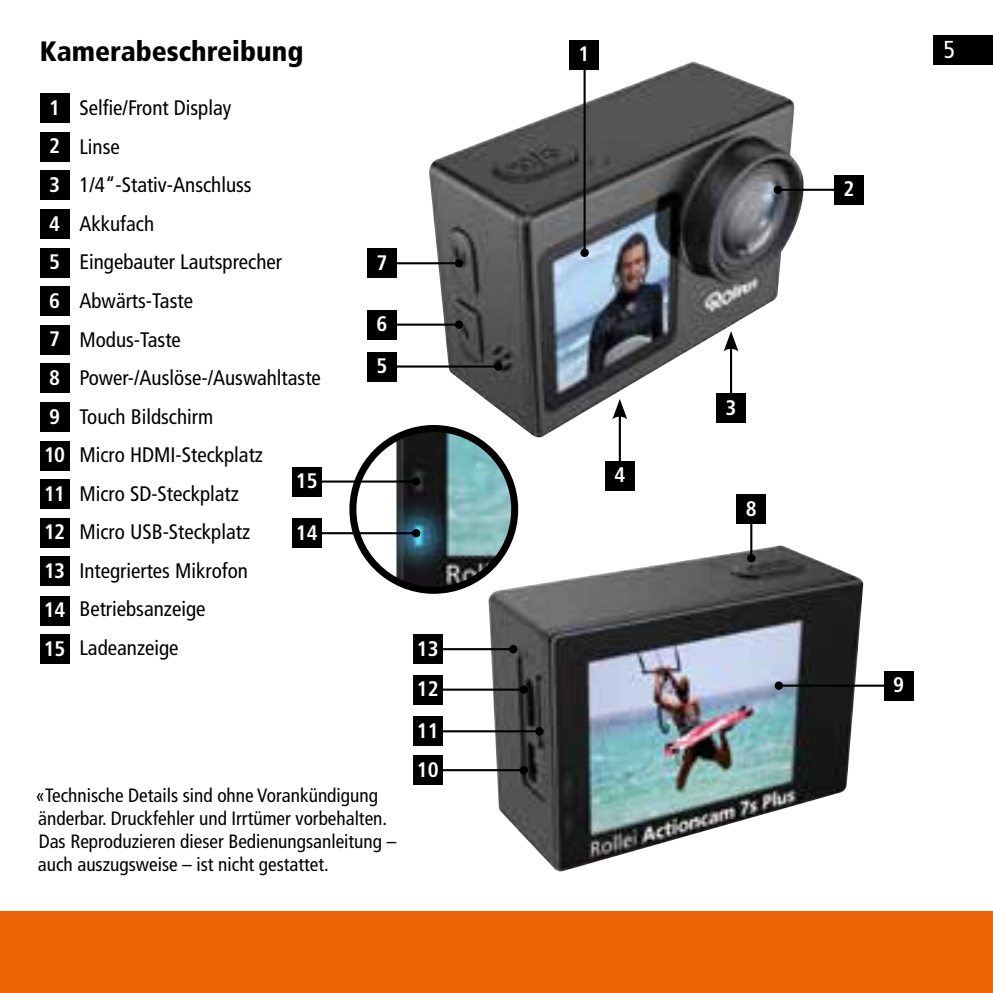
<style>
.page{position:relative;width:993px;height:993px;background:#fff}
.page>*{position:absolute;margin:0;border:0;box-sizing:border-box;transform-origin:0 0}
.t1{font:900 condensed 28px "Frutiger LT";color:#000}
.t2{font:condensed 24.5px "Frutiger LT";color:#fff}
.t3{font:condensed 21px/38.5px "Frutiger LT";color:#000}
.t4{font:700 condensed 21px/38.5px "Frutiger LT";color:#fff}
.t5{font:condensed 19.25px/23.1px "Frutiger LT";color:#000}
</style>
<div class="page">
<div style="left:0;top:910px;width:992px;height:82px;background:#ec6608"></div>
<div style="left:933px;top:35px;width:59px;height:29px;background:#000"></div>
<div style="left:40px;top:93px;width:29px;height:30px;background:#000"></div>
<div style="left:40px;top:132px;width:29px;height:30px;background:#000"></div>
<div style="left:40px;top:170px;width:29px;height:30px;background:#000"></div>
<div style="left:40px;top:209px;width:29px;height:30px;background:#000"></div>
<div style="left:40px;top:247px;width:29px;height:30px;background:#000"></div>
<div style="left:40px;top:286px;width:29px;height:30px;background:#000"></div>
<div style="left:40px;top:325px;width:29px;height:29px;background:#000"></div>
<div style="left:40px;top:363px;width:29px;height:30px;background:#000"></div>
<div style="left:40px;top:402px;width:29px;height:29px;background:#000"></div>
<div style="left:40px;top:440px;width:29px;height:30px;background:#000"></div>
<div style="left:40px;top:479px;width:29px;height:30px;background:#000"></div>
<div style="left:40px;top:595px;width:29px;height:30px;background:#000"></div>
<div style="left:40px;top:517px;width:29px;height:30px;background:#000"></div>
<div style="left:40px;top:634px;width:29px;height:30px;background:#000"></div>
<div style="left:40px;top:556px;width:29px;height:30px;background:#000"></div>
<img style="left:488px;top:545px;width:374px;height:326px">
<hr style="left:438px;top:688px;width:85px;height:2px;background:#000">
<div style="left:519px;top:685px;width:9px;height:8px;background:#000;border-radius:50%"></div>
<hr style="left:438px;top:648px;width:75px;height:2px;background:#000">
<div style="left:509px;top:644px;width:8px;height:9px;background:#000;border-radius:50%"></div>
<hr style="left:438px;top:768px;width:85px;height:3px;background:#000">
<div style="left:519px;top:765px;width:9px;height:9px;background:#000;border-radius:50%"></div>
<hr style="left:438px;top:730px;width:101px;height:2px;background:#000">
<div style="left:535px;top:726px;width:8px;height:9px;background:#000;border-radius:50%"></div>
<div style="left:413px;top:674px;width:29px;height:30px;background:#000"></div>
<div style="left:413px;top:634px;width:29px;height:29px;background:#000"></div>
<div style="left:413px;top:755px;width:29px;height:29px;background:#000"></div>
<div style="left:413px;top:716px;width:29px;height:30px;background:#000"></div>
<hr style="left:750px;top:502px;width:2px;height:56px;background:#000">
<div style="left:746px;top:554px;width:9px;height:8px;background:#000;border-radius:50%"></div>
<div style="left:736px;top:494px;width:30px;height:30px;background:#000"></div>
<hr style="left:778px;top:684px;width:111px;height:2px;background:#000">
<div style="left:774px;top:681px;width:8px;height:8px;background:#000;border-radius:50%"></div>
<div style="left:883px;top:670px;width:30px;height:30px;background:#000"></div>
<img style="left:429px;top:62px;width:374px;height:375px">
<hr style="left:392px;top:262px;width:67px;height:2px;background:#000">
<div style="left:454px;top:259px;width:9px;height:8px;background:#000;border-radius:50%"></div>
<hr style="left:392px;top:323px;width:67px;height:2px;background:#000">
<div style="left:454px;top:320px;width:9px;height:9px;background:#000;border-radius:50%"></div>
<hr style="left:392px;top:365px;width:106px;height:2px;background:#000">
<div style="left:494px;top:362px;width:8px;height:8px;background:#000;border-radius:50%"></div>
<div style="left:367px;top:248px;width:30px;height:30px;background:#000"></div>
<div style="left:367px;top:309px;width:30px;height:30px;background:#000"></div>
<div style="left:367px;top:351px;width:30px;height:30px;background:#000"></div>
<hr style="left:583px;top:54px;width:2px;height:199px;background:#000">
<div style="left:580px;top:248px;width:8px;height:9px;background:#000;border-radius:50%"></div>
<div style="left:568px;top:40px;width:30px;height:29px;background:#000"></div>
<hr style="left:777px;top:189px;width:62px;height:2px;background:#000">
<div style="left:773px;top:185px;width:8px;height:9px;background:#000;border-radius:50%"></div>
<div style="left:833px;top:175px;width:30px;height:30px;background:#000"></div>
<hr style="left:729px;top:336px;width:2px;height:66px;background:#000">
<div style="left:716px;top:393px;width:29px;height:30px;background:#000"></div>
<svg style="left:723px;top:331px;width:15px;height:20px"></svg>
<hr style="left:618px;top:404px;width:2px;height:66px;background:#000">
<div style="left:604px;top:460px;width:30px;height:30px;background:#000"></div>
<svg style="left:612px;top:399px;width:15px;height:20px"></svg>
<img style="left:396px;top:428px;width:118px;height:159px">
<div style="left:349px;top:425px;width:169px;height:168px;border:7px solid #000;border-radius:50%"></div>
<hr style="left:317px;top:532px;width:99px;height:2px;background:#000">
<div style="left:412px;top:529px;width:8px;height:8px;background:#000;border-radius:50%"></div>
<div style="left:292px;top:518px;width:29px;height:30px;background:#000"></div>
<hr style="left:317px;top:480px;width:99px;height:2px;background:#000">
<div style="left:412px;top:477px;width:8px;height:8px;background:#000;border-radius:50%"></div>
<div style="left:292px;top:466px;width:29px;height:30px;background:#000"></div>
<h1 class="t1" style="left:40px;top:34px;width:265px">Kamerabeschreibung</h1>
<p class="t2" style="left:943px;top:35px;width:13px">5</p>
<p class="t3" style="left:79px;top:89px;width:243px">Selfie/Front Display<br>Linse<br>1/4“-Stativ-Anschluss<br>Akkufach<br>Eingebauter Lautsprecher<br>Abwärts-Taste<br>Modus-Taste<br>Power-/Auslöse-/Auswahltaste<br>Touch Bildschirm<br>Micro HDMI-Steckplatz<br>Micro SD-Steckplatz<br>Micro USB-Steckplatz<br>Integriertes Mikrofon<br>Betriebsanzeige<br>Ladeanzeige</p>
<p class="t4" style="left:578px;top:35px;width:12px">1</p>
<p class="t4" style="left:44px;top:88px;width:23px">1<br>2<br>3<br>4<br>5<br>6<br>7<br>8<br>9<br>10<br>11</p>
<p class="t4" style="left:843px;top:170px;width:12px">2</p>
<p class="t4" style="left:376px;top:243px;width:12px">7</p>
<p class="t4" style="left:376px;top:303px;width:12px;line-height:42px">6<br>5</p>
<p class="t4" style="left:725px;top:388px;width:12px">3</p>
<p class="t4" style="left:614px;top:456px;width:12px">4</p>
<p class="t4" style="left:296px;top:461px;width:23px">15</p>
<p class="t4" style="left:745px;top:489px;width:12px">8</p>
<p class="t4" style="left:44px;top:512px;width:23px">12</p>
<p class="t4" style="left:296px;top:513px;width:23px">14</p>
<p class="t4" style="left:44px;top:551px;width:23px">13</p>
<p class="t4" style="left:44px;top:590px;width:23px">14</p>
<p class="t4" style="left:417px;top:629px;width:23px">13</p>
<p class="t4" style="left:44px;top:629px;width:23px">15</p>
<p class="t5" style="left:35px;top:783px;width:362px">«Technische Details sind ohne Vorankündigung änderbar. Druckfehler und Irrtümer vorbehalten.<br>Das Reproduzieren dieser Bedienungsanleitung – auch auszugsweise – ist nicht gestattet.</p>
<p class="t4" style="left:417px;top:669px;width:23px">12</p>
<p class="t4" style="left:417px;top:711px;width:23px">11</p>
<p class="t4" style="left:417px;top:750px;width:23px">10</p>
<p class="t4" style="left:892px;top:665px;width:12px">9</p>
</div>
